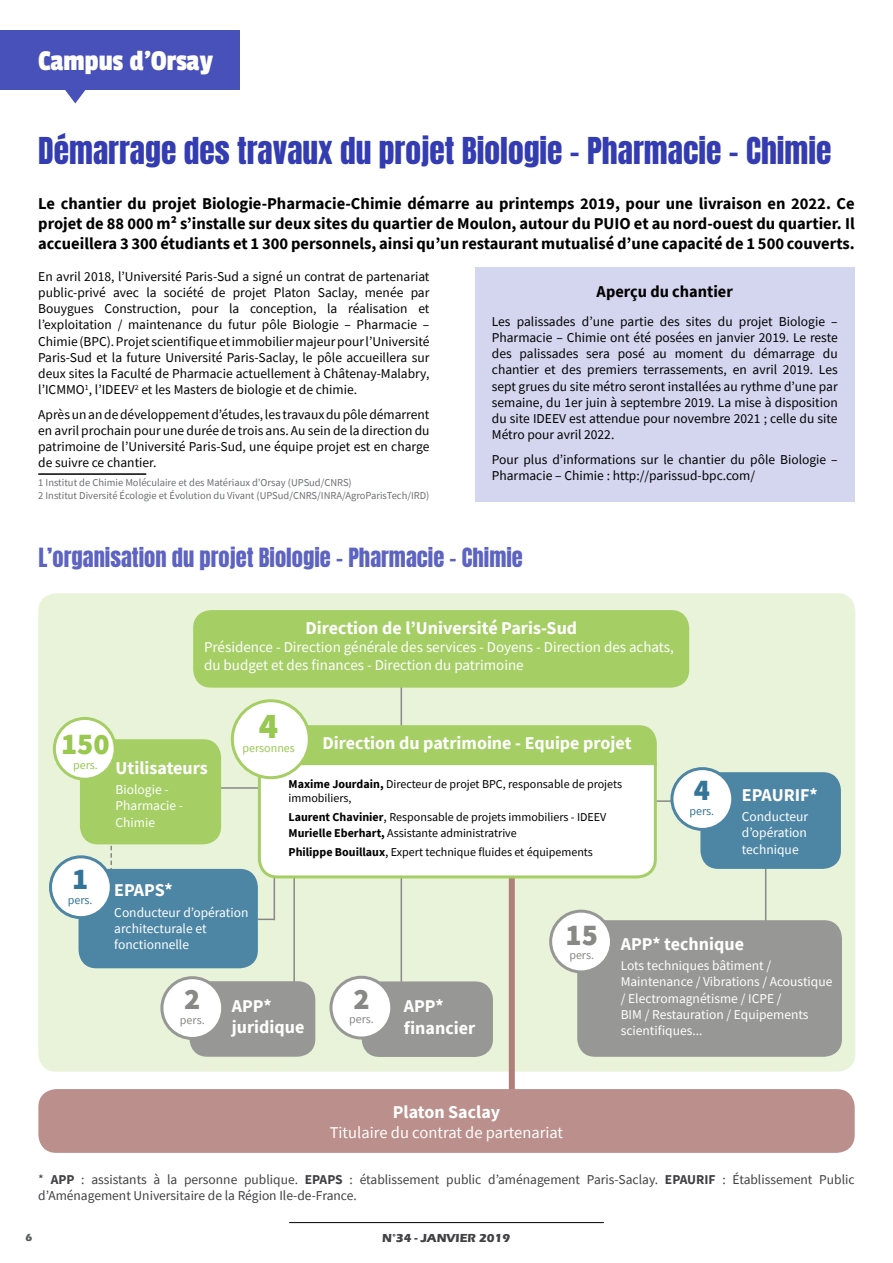
<style>
.page{position:relative;width:893px;height:1263px;background:#fff}
.page>*{position:absolute;margin:0;border:0;box-sizing:border-box;transform-origin:0 0}
.t1{font:900 36px "Source Sans Pro";color:#98c84f}
.t2{font:31.5px "Anton";color:#343cb1}
.t3{font:30px "Passion One";color:#fff}
.t4{font:900 30px "Source Sans Pro";color:#888887}
.t5{font:900 30px "Source Sans Pro";color:#98c84f}
.t6{font:900 30px "Source Sans Pro";color:#337598}
.t7{font:22.5px "Anton";color:#5d63c1}
.t8{font:700 18px/21.6px "Source Sans Pro";color:#fff}
.t9{font:700 16.5px/19.8px "Source Sans Pro";color:#000;text-align:justify}
.t10{font:16.5px "Source Sans Pro";color:#fff}
.t11{font:15px/18px "Source Sans Pro";color:#fff}
.t12{font:13.5px/16.2px "Source Sans Pro";color:#000;text-align:justify}
.t13{font:13.5px/16.2px "Source Sans Pro";color:#fff}
.t14{font:13.5px/16.2px "Source Sans Pro";color:#414042}
.t15{font:12px/14.4px "Source Sans Pro";color:#000}
.t16{font:700 12px "Eras ITC";color:#414042}
.t17{font:12px "Source Sans Pro";color:#888887}
.t18{font:12px "Source Sans Pro";color:#98c84f}
.t19{font:12px "Source Sans Pro";color:#337598}
.t20{font:10.5px/12.6px "Source Sans Pro";color:#6d6e71}
.t21{font:700 10.5px "Eras ITC";color:#58595b}
.s1{font-weight:700}
.s2{font-size:13.5px}
</style>
<div class="page">
<hr style="left:289px;top:1222px;width:315px;height:1px;background:#000">
<div style="left:38px;top:593px;width:817px;height:479px;background:#e9f3da;border-radius:18px"></div>
<hr style="left:401px;top:659px;width:1px;height:339px;background:#888887">
<div style="left:509px;top:797px;width:6px;height:326px;background:#b17f7a"></div>
<div style="left:193px;top:610px;width:496px;height:78px;background:#a5cf65;border-radius:18px"></div>
<div style="left:38px;top:1089px;width:817px;height:64px;background:#bb8f8b;border-radius:18px"></div>
<hr style="left:38px;top:473px;width:108px;height:2px;background:#000">
<div style="left:0;top:30px;width:240px;height:60px;background:#4850b9"></div>
<svg style="left:65px;top:90px;width:21px;height:13px"></svg>
<div style="left:475px;top:267px;width:380px;height:235px;background:#d4d6ef"></div>
<svg style="left:79px;top:725px;width:763px;height:332px"></svg>
<div style="left:232px;top:701px;width:77px;height:77px;background:#fff;border-radius:50%"></div>
<div style="left:231px;top:699px;width:80px;height:80px;border:3px solid #a5cf65;border-radius:50%"></div>
<div style="left:162px;top:978px;width:61px;height:60px;background:#fff;border-radius:50%"></div>
<div style="left:160px;top:976px;width:64px;height:64px;border:3px solid #979796;border-radius:50%"></div>
<div style="left:331px;top:977px;width:61px;height:61px;background:#fff;border-radius:50%"></div>
<div style="left:329px;top:976px;width:64px;height:63px;border:3px solid #979796;border-radius:50%"></div>
<div style="left:54px;top:718px;width:61px;height:61px;background:#fff;border-radius:50%"></div>
<div style="left:53px;top:717px;width:64px;height:64px;border:3px solid #a5cf65;border-radius:50%"></div>
<div style="left:672px;top:769px;width:61px;height:60px;background:#fff;border-radius:50%"></div>
<div style="left:670px;top:767px;width:64px;height:64px;border:3px solid #4d86a5;border-radius:50%"></div>
<div style="left:50px;top:857px;width:61px;height:61px;background:#fff;border-radius:50%"></div>
<div style="left:49px;top:855px;width:64px;height:64px;border:3px solid #4d86a5;border-radius:50%"></div>
<h3 class="t3" style="left:38px;top:45px;width:176px">Campus d’Orsay</h3>
<h2 class="t2" style="left:38px;top:134px;width:795px">Démarrage des travaux du projet Biologie – Pharmacie – Chimie</h2>
<p class="t9" style="left:38px;top:194px;width:818px">Le chantier du projet Biologie-Pharmacie-Chimie démarre au printemps 2019, pour une livraison en 2022. Ce projet de 88 000 m² s’installe sur deux sites du quartier de Moulon, autour du PUIO et au nord-ouest du quartier. Il accueillera 3 300 étudiants et 1 300 personnels, ainsi qu’un restaurant mutualisé d’une capacité de 1 500 couverts.</p>
<p class="t12" style="left:38px;top:268px;width:393px">En avril 2018, l’Université Paris-Sud a signé un contrat de partenariat public-privé avec la société de projet Platon Saclay, menée par Bouygues Construction, pour la conception, la réalisation et l’exploitation / maintenance du futur pôle Biologie – Pharmacie – Chimie (BPC). Projet scientifique et immobilier majeur pour l’Université Paris-Sud et la future Université Paris-Saclay, le pôle accueillera sur deux sites la Faculté de Pharmacie actuellement à Châtenay-Malabry, l’ICMMO<sup>1</sup>, l’IDEEV<sup>2</sup> et les Masters de biologie et de chimie.</p>
<p class="t12" style="left:38px;top:406px;width:393px">Après un an de développement d’études, les travaux du pôle démarrent en avril prochain pour une durée de trois ans. Au sein de la direction du patrimoine de l’Université Paris-Sud, une équipe projet est en charge de suivre ce chantier.</p>
<p class="t20" style="left:38px;top:476px;width:393px">1 Institut de Chimie Moléculaire et des Matériaux d’Orsay (UPSud/CNRS)<br>2 Institut Diversité Écologie et Évolution du Vivant (UPSud/CNRS/INRA/AgroParisTech/IRD)</p>
<p class="t9" style="left:597px;top:281px;width:138px">Aperçu du chantier</p>
<p class="t12" style="left:492px;top:313px;width:347px">Les palissades d’une partie des sites du projet Biologie – Pharmacie – Chimie ont été posées en janvier 2019. Le reste des palissades sera posé au moment du démarrage du chantier et des premiers terrassements, en avril 2019. Les sept grues du site métro seront installées au rythme d’une par semaine, du 1er juin à septembre 2019. La mise à disposition du site IDEEV est attendue pour novembre 2021 ; celle du site Métro pour avril 2022.</p>
<p class="t12" style="left:492px;top:451px;width:347px">Pour plus d’informations sur le chantier du pôle Biologie –<br>Pharmacie – Chimie : http://parissud-bpc.com/</p>
<h3 class="t7" style="left:38px;top:546px;width:486px">L’organisation du projet Biologie – Pharmacie – Chimie</h3>
<h3 class="t8" style="left:305px;top:617px;width:273px">Direction de l’Université Paris-Sud</h3>
<p class="t11" style="left:204px;top:638px;width:471px">Présidence - Direction générale des services - Doyens - Direction des achats, du budget et des finances - Direction du patrimoine</p>
<h3 class="t5" style="left:61px;top:723px;width:50px">150</h3>
<p class="t18" style="left:73px;top:757px;width:26px">pers.</p>
<h3 class="t8" style="left:116px;top:757px;width:94px">Utilisateurs</h3>
<p class="t13" style="left:116px;top:782px;width:69px">Biologie -<br>Pharmacie -<br>Chimie</p>
<h1 class="t1" style="left:259px;top:701px;width:21px">4</h1>
<p class="t18" style="left:242px;top:741px;width:54px">personnes</p>
<h3 class="t8" style="left:322px;top:732px;width:311px">Direction du patrimoine - Equipe projet</h3>
<p class="t15" style="left:289px;top:777px;width:335px"><span class="s1">Maxime Jourdain,</span> Directeur de projet BPC, responsable de projets immobiliers,</p>
<p class="t15" style="left:289px;top:808px;width:319px;line-height:16.5px"><span class="s1">Laurent Chavinier</span><span class="s2">,</span> Responsable de projets immobiliers - IDEEV<br><span class="s1">Murielle Eberhart,</span> Assistante administratrive</p>
<p class="t15" style="left:289px;top:844px;width:306px"><span class="s1">Philippe Bouillaux</span><span class="s2">,</span> Expert technique fluides et équipements</p>
<h3 class="t6" style="left:694px;top:770px;width:18px">4</h3>
<p class="t19" style="left:689px;top:803px;width:26px">pers.</p>
<h3 class="t8" style="left:742px;top:784px;width:77px">EPAURIF*</h3>
<p class="t13" style="left:742px;top:808px;width:68px;text-align:justify">Conducteur d’opération technique</p>
<h3 class="t6" style="left:72px;top:859px;width:18px">1</h3>
<p class="t19" style="left:68px;top:892px;width:26px">pers.</p>
<h3 class="t8" style="left:114px;top:879px;width:60px">EPAPS*</h3>
<p class="t13" style="left:114px;top:904px;width:136px">Conducteur d’opération architecturale et fonctionnelle</p>
<h3 class="t4" style="left:184px;top:978px;width:18px">2</h3>
<p class="t17" style="left:180px;top:1012px;width:26px">pers.</p>
<h3 class="t4" style="left:353px;top:978px;width:18px">2</h3>
<p class="t17" style="left:349px;top:1011px;width:26px">pers.</p>
<h3 class="t8" style="left:232px;top:995px;width:74px">APP* juridique</h3>
<h3 class="t8" style="left:404px;top:995px;width:73px">APP* financier</h3>
<h3 class="t4" style="left:565px;top:914px;width:34px">15</h3>
<p class="t17" style="left:569px;top:947px;width:26px">pers.</p>
<h3 class="t8" style="left:621px;top:932px;width:125px">APP* technique</h3>
<p class="t13" style="left:621px;top:957px;width:213px">Lots techniques bâtiment /<br>Maintenance / Vibrations / Acoustique / Electromagnétisme / ICPE /<br>BIM / Restauration / Equipements scientifiques...</p>
<h3 class="t8" style="left:393px;top:1101px;width:109px">Platon Saclay</h3>
<p class="t10" style="left:330px;top:1122px;width:235px">Titulaire du contrat de partenariat</p>
<p class="t14" style="left:38px;top:1171px;width:818px">* <span class="s1">APP</span> : assistants à la personne publique. <span class="s1">EPAPS</span> : établissement public d’aménagement Paris-Saclay. <span class="s1">EPAURIF</span> : Établissement Public d’Aménagement Universitaire de la Région Ile-de-France.</p>
<p class="t21" style="left:26px;top:1231px;width:8px">6</p>
<p class="t16" style="left:382px;top:1231px;width:129px">N°34 - JANVIER 2019</p>
</div>
